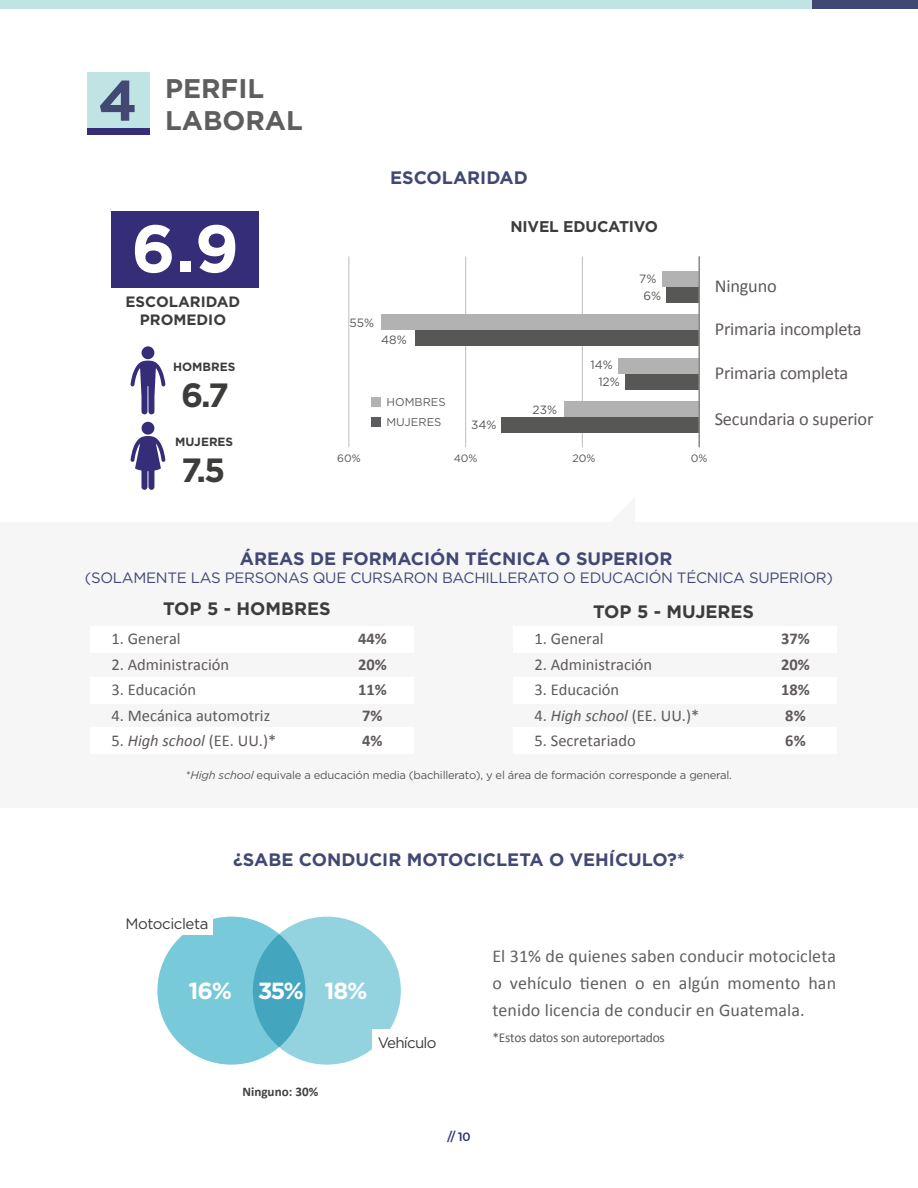
<style>
.page{position:relative;width:918px;height:1188px;background:#fff}
.page>*{position:absolute;margin:0;border:0;box-sizing:border-box;transform-origin:0 0}
.t1{font:700 66.9px "Gotham";color:#fff}
.t2{font:700 33.6px "Gotham";color:#3c3c3b}
.t3{font:700 27px/32.4px "Gotham";color:#5e5e5e}
.t4{font:700 23.4px "Gotham";color:#fff}
.t5{font:18.3px "Calibri";letter-spacing:-.01em;color:#5e595b}
.t6{font:18px/27px "Calibri";letter-spacing:.005em;color:#606060;text-align:justify}
.t7{font:700 18px "Gotham";color:#424874}
.t8{font:700 18px "Gotham";color:#3c3c3b}
.t9{font:16.5px "Calibri";color:#5f595c}
.t10{font:700 16.5px/25.5px "Calibri";color:#5f595c}
.t11{font:700 15.45px "Gotham";letter-spacing:-.01em;color:#3c3c3b}
.t12{font:15.15px "Gotham";letter-spacing:-.03em;color:#3c3c3b}
.t13{font:15.15px "Gotham";letter-spacing:-.05em;color:#3c3c3b}
.t14{font:15px "Gotham";letter-spacing:-.02em;color:#424874}
.t15{font:700 15px/18px "Gotham";color:#3c3c3b;text-align:center}
.t16{font:13.5px "Calibri";letter-spacing:-.02em;color:#5f595c}
.t17{font:700 13.05px "Calibri";color:#434040}
.t18{font:12px/16.6px "Gotham";color:#575756;text-align:center}
.t19{font:600 12px "Montserrat";color:#2d2e7e}
.t20{font:700 11.85px "Gotham";color:#3c3c3b}
.t21{font:11.25px "Gotham";letter-spacing:-.02em;color:#575756}
.t22{font:11.25px/20px "Gotham";color:#5c5c60}
.t23{font:10.65px "Gotham";color:#575756}
.s1{font-size:57px;color:#424874}
.s2{font-style:italic}
</style>
<div class="page">
<div style="left:112px;top:211px;width:147px;height:76px;background:#362d78"></div>
<div style="left:0;top:522px;width:918px;height:285px;background:#f6f6f6"></div>
<div style="left:0;top:0;width:812px;height:8px;background:#c0e3e4"></div>
<div style="left:812px;top:0;width:106px;height:8px;background:#424874"></div>
<div style="left:88px;top:72px;width:62px;height:63px;background:#c0e3e4"></div>
<div style="left:88px;top:129px;width:62px;height:6px;background:#362d78"></div>
<svg style="left:130px;top:422px;width:36px;height:68px"></svg>
<svg style="left:130px;top:346px;width:36px;height:68px"></svg>
<hr style="left:348px;top:257px;width:1px;height:190px;background:#c6c6c6">
<hr style="left:582px;top:257px;width:1px;height:190px;background:#c6c6c6">
<hr style="left:465px;top:257px;width:1px;height:190px;background:#c6c6c6">
<div style="left:662px;top:271px;width:37px;height:16px;background:#b2b2b2"></div>
<div style="left:666px;top:287px;width:33px;height:16px;background:#575756"></div>
<div style="left:381px;top:314px;width:318px;height:16px;background:#b2b2b2"></div>
<div style="left:415px;top:330px;width:284px;height:16px;background:#575756"></div>
<div style="left:618px;top:358px;width:81px;height:16px;background:#b2b2b2"></div>
<div style="left:626px;top:374px;width:73px;height:15px;background:#575756"></div>
<div style="left:564px;top:401px;width:135px;height:16px;background:#b2b2b2"></div>
<div style="left:501px;top:417px;width:198px;height:16px;background:#575756"></div>
<hr style="left:698px;top:257px;width:2px;height:190px;background:#878787">
<div style="left:90px;top:626px;width:323px;height:26px;background:#fff"></div>
<div style="left:90px;top:728px;width:323px;height:26px;background:#fff"></div>
<div style="left:90px;top:677px;width:323px;height:26px;background:#fff"></div>
<div style="left:513px;top:626px;width:323px;height:26px;background:#fff"></div>
<div style="left:513px;top:728px;width:323px;height:26px;background:#fff"></div>
<div style="left:513px;top:677px;width:323px;height:26px;background:#fff"></div>
<div style="left:253px;top:917px;width:148px;height:148px;background:#93d3e0;border-radius:50%"></div>
<svg style="left:157px;top:917px;width:148px;height:148px;background:#6dc1d2"></svg>
<div style="left:372px;top:1030px;width:44px;height:26px;background:#fff"></div>
<div style="left:125px;top:913px;width:88px;height:22px;background:#fff"></div>
<div style="left:371px;top:397px;width:10px;height:9px;background:#b2b2b2"></div>
<div style="left:371px;top:417px;width:10px;height:10px;background:#5c5c60"></div>
<h3 class="t3" style="left:165px;top:72px;width:139px;text-indent:-67px"><span class="s1">4</span> PERFIL<br>LABORAL</h3>
<h1 class="t1" style="left:131px;top:204px;width:109px">6.9</h1>
<p class="t15" style="left:126px;top:293px;width:116px">ESCOLARIDAD<br>PROMEDIO</p>
<p class="t20" style="left:173px;top:359px;width:64px">HOMBRES</p>
<h2 class="t2" style="left:181px;top:373px;width:49px">6.7</h2>
<p class="t20" style="left:175px;top:434px;width:60px">MUJERES</p>
<h2 class="t2" style="left:181px;top:448px;width:46px">7.5</h2>
<p class="t7" style="left:390px;top:165px;width:139px">ESCOLARIDAD</p>
<p class="t11" style="left:510px;top:216px;width:149px">NIVEL EDUCATIVO</p>
<p class="t18" style="left:349px;top:314px;width:26px">55%</p>
<p class="t18" style="left:381px;top:331px;width:27px">48%</p>
<p class="t22" style="left:386px;top:392px;width:61px">HOMBRES<br>MUJERES</p>
<p class="t18" style="left:471px;top:416px;width:27px">34%</p>
<p class="t18" style="left:533px;top:401px;width:26px">23%</p>
<p class="t18" style="left:639px;top:270px;width:24px">7%<br>6%</p>
<p class="t18" style="left:598px;top:356px;width:23px;text-align:left;text-indent:-8px">14%<br>12%</p>
<p class="t5" style="left:715px;top:274px;width:64px">Ninguno</p>
<p class="t5" style="left:715px;top:317px;width:148px">Primaria incompleta</p>
<p class="t5" style="left:715px;top:362px;width:135px">Primaria completa</p>
<p class="t5" style="left:715px;top:407px;width:160px">Secundaria o superior</p>
<p class="t23" style="left:337px;top:452px;width:25px">60%</p>
<p class="t23" style="left:454px;top:452px;width:25px">40%</p>
<p class="t23" style="left:572px;top:452px;width:25px">20%</p>
<p class="t23" style="left:691px;top:452px;width:18px">0%</p>
<p class="t7" style="left:240px;top:547px;width:434px">ÁREAS DE FORMACIÓN TÉCNICA O SUPERIOR</p>
<p class="t14" style="left:85px;top:568px;width:750px">(SOLAMENTE LAS PERSONAS QUE CURSARON BACHILLERATO O EDUCACIÓN TÉCNICA SUPERIOR)</p>
<p class="t8" style="left:163px;top:596px;width:169px">TOP 5 - HOMBRES</p>
<p class="t8" style="left:593px;top:599px;width:163px">TOP 5 - MUJERES</p>
<p class="t9" style="left:112px;top:629px;width:71px">1. General</p>
<p class="t9" style="left:112px;top:654px;width:119px">2. Administración</p>
<p class="t9" style="left:112px;top:680px;width:86px">3. Educación</p>
<p class="t9" style="left:112px;top:705px;width:160px">4. Mecánica automotriz</p>
<p class="t9" style="left:112px;top:731px;width:166px">5. <span class="s2">High school</span> (EE. UU.)*</p>
<p class="t10" style="left:358px;top:625px;width:30px">44%<br>20%<br>11%<br>7%<br>4%</p>
<p class="t9" style="left:535px;top:629px;width:71px">1. General</p>
<p class="t9" style="left:535px;top:654px;width:119px">2. Administración</p>
<p class="t9" style="left:535px;top:680px;width:86px">3. Educación</p>
<p class="t9" style="left:535px;top:705px;width:166px">4. <span class="s2">High school</span> (EE. UU.)*</p>
<p class="t9" style="left:535px;top:731px;width:103px">5. Secretariado</p>
<p class="t21" style="left:186px;top:767px;width:548px">*<span class="s2">High school</span> equivale a educación media (bachillerato), y el área de formación corresponde a general.</p>
<p class="t12" style="left:126px;top:914px;width:84px">Motocicleta</p>
<p class="t7" style="left:233px;top:848px;width:453px">¿SABE CONDUCIR MOTOCICLETA O VEHÍCULO?*</p>
<p class="t10" style="left:781px;top:625px;width:30px">37%<br>20%<br>18%<br>8%<br>6%</p>
<h3 class="t4" style="left:189px;top:975px;width:180px">16% 35% 18%</h3>
<p class="t13" style="left:378px;top:1033px;width:60px">Vehículo</p>
<p class="t17" style="left:242px;top:1083px;width:77px">Ninguno: 30%</p>
<p class="t19" style="left:447px;top:1128px;width:25px">// 10</p>
<p class="t6" style="left:492px;top:942px;width:345px">El 31% de quienes saben conducir motocicleta o vehículo tienen o en algún momento han tenido licencia de conducir en Guatemala.</p>
<p class="t16" style="left:492px;top:1029px;width:174px">*Estos datos son autoreportados</p>
</div>
